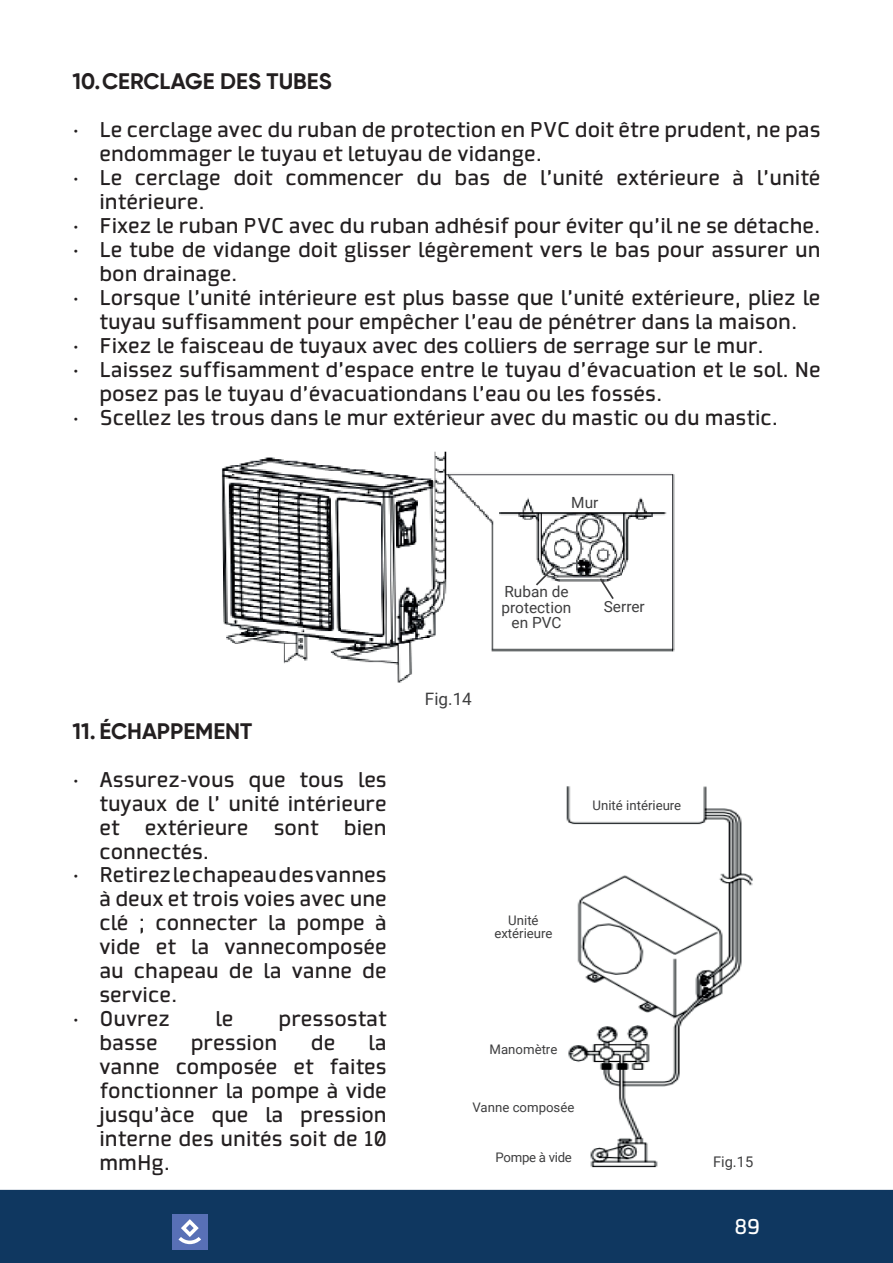
<style>
.page{position:relative;width:893px;height:1263px;background:#fff}
.page>*{position:absolute;margin:0;border:0;box-sizing:border-box;transform-origin:0 0}
.t1{font:700 22.35px "Gilroy";color:#231f20}
.t2{font:19.95px/24px "Collator";color:#231f20}
.t3{font:19.95px "Collator";color:#fff}
.t4{font:17.1px "Roboto";color:#3e3e3f}
.t5{font:15.45px/15.5px "Roboto";color:#3e3e3f;text-align:center}
.t6{font:14.7px "Roboto";color:#3e3e3f}
.t7{font:13.2px/13.2px "Roboto";color:#3e3e3f;text-align:center}
.t8{font:13.2px "Roboto";letter-spacing:-.02em;color:#3e3e3f}
</style>
<div class="page">
<div style="left:0;top:1190px;width:893px;height:73px;background:#0f3760"></div>
<div style="left:172px;top:1214px;width:36px;height:35px;background:#5870b6"></div>
<svg style="left:178px;top:1219px;width:23px;height:25px"></svg>
<img style="left:221px;top:451px;width:454px;height:231px">
<svg style="left:534px;top:565px;width:22px;height:22px"></svg>
<svg style="left:598px;top:576px;width:17px;height:25px"></svg>
<img style="left:566px;top:786px;width:187px;height:382px">
<p class="t1" style="left:72px;top:68px;width:261px">10.CERCLAGE DES TUBES</p>
<p class="t2" style="left:99px;top:119px;width:723px;text-indent:-27px">• Le cerclage avec du ruban de protection en PVC doit être prudent, ne pas endommager le tuyau et letuyau de vidange.</p>
<p class="t2" style="left:99px;top:167px;width:723px;text-indent:-27px">• Le cerclage doit commencer du bas de l’unité extérieure à l’unité intérieure.</p>
<p class="t2" style="left:72px;top:215px;width:750px">• Fixez le ruban PVC avec du ruban adhésif pour éviter qu’il ne se détache.</p>
<p class="t2" style="left:99px;top:239px;width:723px;text-indent:-27px">• Le tube de vidange doit glisser légèrement vers le bas pour assurer un bon drainage.</p>
<p class="t2" style="left:72px;top:287px;width:750px;text-align:center">• Lorsque l’unité intérieure est plus basse que l’unité extérieure, pliez le tuyau suffisamment pour empêcher l’eau de pénétrer dans la maison.</p>
<p class="t2" style="left:72px;top:334px;width:693px">• Fixez le faisceau de tuyaux avec des colliers de serrage sur le mur.</p>
<p class="t2" style="left:99px;top:358px;width:723px;text-indent:-27px">• Laissez suffisamment d’espace entre le tuyau d’évacuation et le sol. Ne posez pas le tuyau d’évacuationdans l’eau ou les fossés.</p>
<p class="t2" style="left:72px;top:406px;width:707px">• Scellez les trous dans le mur extérieur avec du mastic ou du mastic.</p>
<p class="t5" style="left:571px;top:494px;width:29px">Mur</p>
<p class="t1" style="left:72px;top:717px;width:181px">11. ÉCHAPPEMENT</p>
<p class="t2" style="left:99px;top:768px;width:289px;text-align:justify;text-indent:-27px">• Assurez-vous que tous les tuyaux de l’ unité intérieure et</p>
<p class="t2" style="left:145px;top:816px;width:105px">extérieure</p>
<p class="t2" style="left:274px;top:816px;width:46px">sont</p>
<p class="t2" style="left:344px;top:816px;width:44px">bien</p>
<p class="t2" style="left:99px;top:840px;width:111px">connectés.</p>
<p class="t2" style="left:99px;top:864px;width:289px;text-align:justify;text-indent:-27px">• Retirez le chapeau des vannes à deux et trois voies avec une clé ; connecter la pompe à vide et la vannecomposée au chapeau de la vanne de service.</p>
<p class="t2" style="left:72px;top:1008px;width:99px">• Ouvrez</p>
<p class="t2" style="left:215px;top:1008px;width:19px">le</p>
<p class="t2" style="left:279px;top:1008px;width:110px">pressostat</p>
<p class="t2" style="left:99px;top:1032px;width:60px">basse</p>
<p class="t2" style="left:191px;top:1032px;width:88px">pression</p>
<p class="t2" style="left:311px;top:1032px;width:26px">de</p>
<p class="t2" style="left:99px;top:1032px;width:289px;text-align:justify;text-indent:269px">la vanne composée et faites fonctionner la pompe à vide jusqu’àce que la pression interne des unités soit de 10 mmHg.</p>
<p class="t4" style="left:425px;top:687px;width:48px">Fig.14</p>
<p class="t5" style="left:502px;top:583px;width:71px">Ruban de protection en PVC</p>
<p class="t5" style="left:604px;top:599px;width:42px">Serrer</p>
<p class="t7" style="left:593px;top:798px;width:90px">Unité intérieure</p>
<p class="t7" style="left:494px;top:913px;width:60px">Unité extérieure</p>
<p class="t7" style="left:490px;top:1042px;width:69px">Manomètre</p>
<p class="t7" style="left:472px;top:1100px;width:103px">Vanne composée</p>
<p class="t8" style="left:496px;top:1148px;width:78px">Pompe à vide</p>
<p class="t6" style="left:713px;top:1151px;width:42px">Fig.15</p>
<p class="t3" style="left:734px;top:1215px;width:27px">89</p>
</div>
